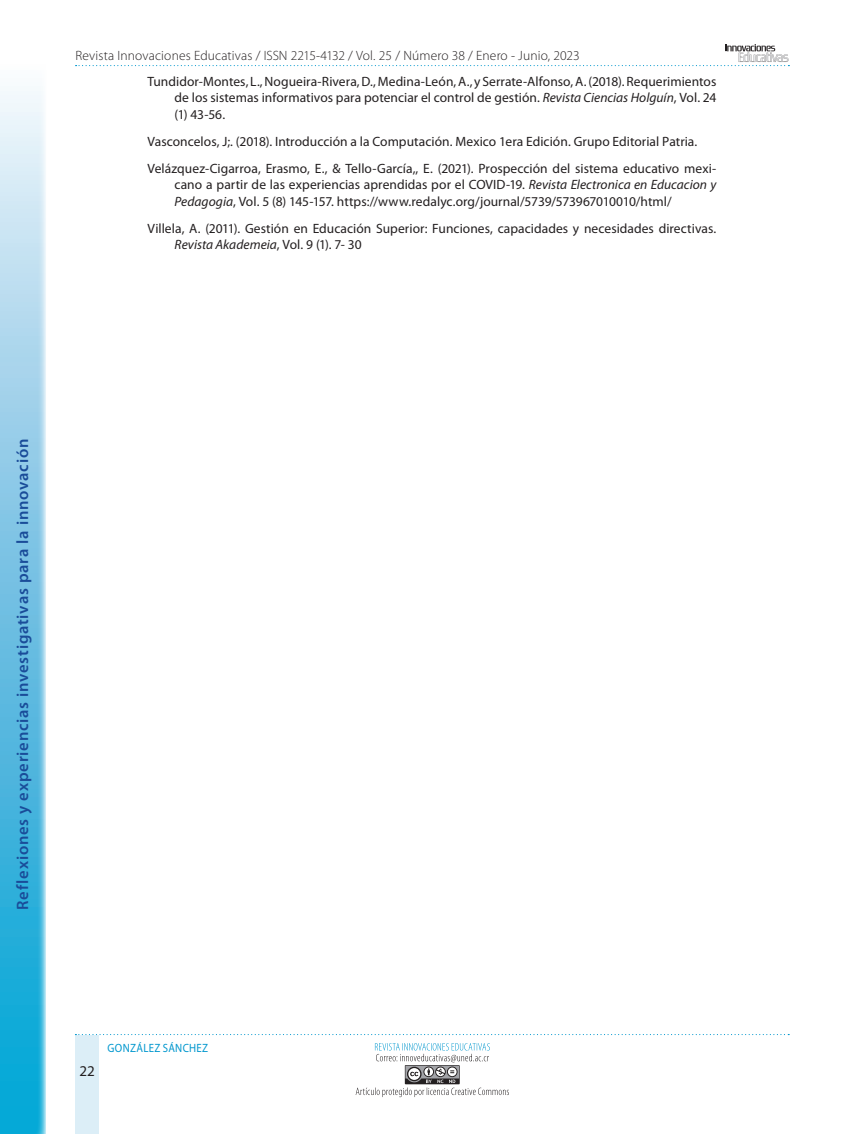
<style>
.page{position:relative;width:864px;height:1134px;background:#fff}
.page>*{position:absolute;margin:0;border:0;box-sizing:border-box;transform-origin:0 0}
.t1{font:600 16.5px "Myriad Pro";letter-spacing:.045em;color:#1a4c99}
.t2{font:15px "Myriad Pro";color:#231f20}
.t3{font:13.5px/16.5px "Myriad Pro";letter-spacing:.005em;color:#231f20}
.t4{font:300 13.5px "Myriad Pro";letter-spacing:.01em;color:#231f20}
.t5{font:12px "Myriad Pro";letter-spacing:.03em;color:#0097ce;scale:.9 1}
.s1{font-style:italic}
</style>
<div class="page">
<svg style="left:76px;top:44px;width:713px;height:22px"></svg>
<div style="left:76px;top:1035px;width:23px;height:99px;background:#dceef7"></div>
<svg style="left:75px;top:1034px;width:714px;height:1px"></svg>
<svg style="left:356px;top:1043px;width:153px;height:54px"></svg>
<svg style="left:0;top:91px;width:46px;height:1043px;background:#78c7e5"></svg>
<p class="t4" style="left:76px;top:48px;width:506px">Revista Innovaciones Educativas / ISSN 2215-4132 / Vol. 25 / Número 38 / Enero - Junio, 2023</p>
<p class="t3" style="left:175px;top:73px;width:543px;text-align:justify;text-indent:-27px">Tundidor-Montes, L., Nogueira-Rivera, D., Medina-León, A., y Serrate-Alfonso, A. (2018). Requerimientos de los sistemas informativos para potenciar el control de gestión. <span class="s1">Revista Ciencias Holguín</span>, Vol. 24 (1) 43-56.</p>
<p class="t3" style="left:148px;top:128px;width:570px;line-height:27px">Vasconcelos, J;. (2018). Introducción a la Computación. Mexico 1era Edición. Grupo Editorial Patria.<br>Velázquez-Cigarroa, Erasmo, E., &amp; Tello-García,, E. (2021). Prospección del sistema educativo mexi-</p>
<p class="t3" style="left:175px;top:177px;width:543px">cano a partir de las experiencias aprendidas por el COVID-19. <span class="s1">Revista Electronica en Educacion y<br>Pedagogia</span>, Vol. 5 (8) 145-157. https://www.redalyc.org/journal/5739/573967010010/html/</p>
<p class="t3" style="left:175px;top:220px;width:543px;text-indent:-27px">Villela, A. (2011). Gestión en Educación Superior: Funciones, capacidades y necesidades directivas.<br><span class="s1">Revista Akademeia</span>, Vol. 9 (1). 7- 30</p>
<p class="t1" style="left:13px;top:910px;width:473px;rotate:-90deg">Reflexiones y experiencias investigativas para la innovación</p>
<p class="t2" style="left:80px;top:1063px;width:17px">22</p>
<p class="t5" style="left:108px;top:1041px;width:113px">GONZÁLEZ SÁNCHEZ</p>
</div>
